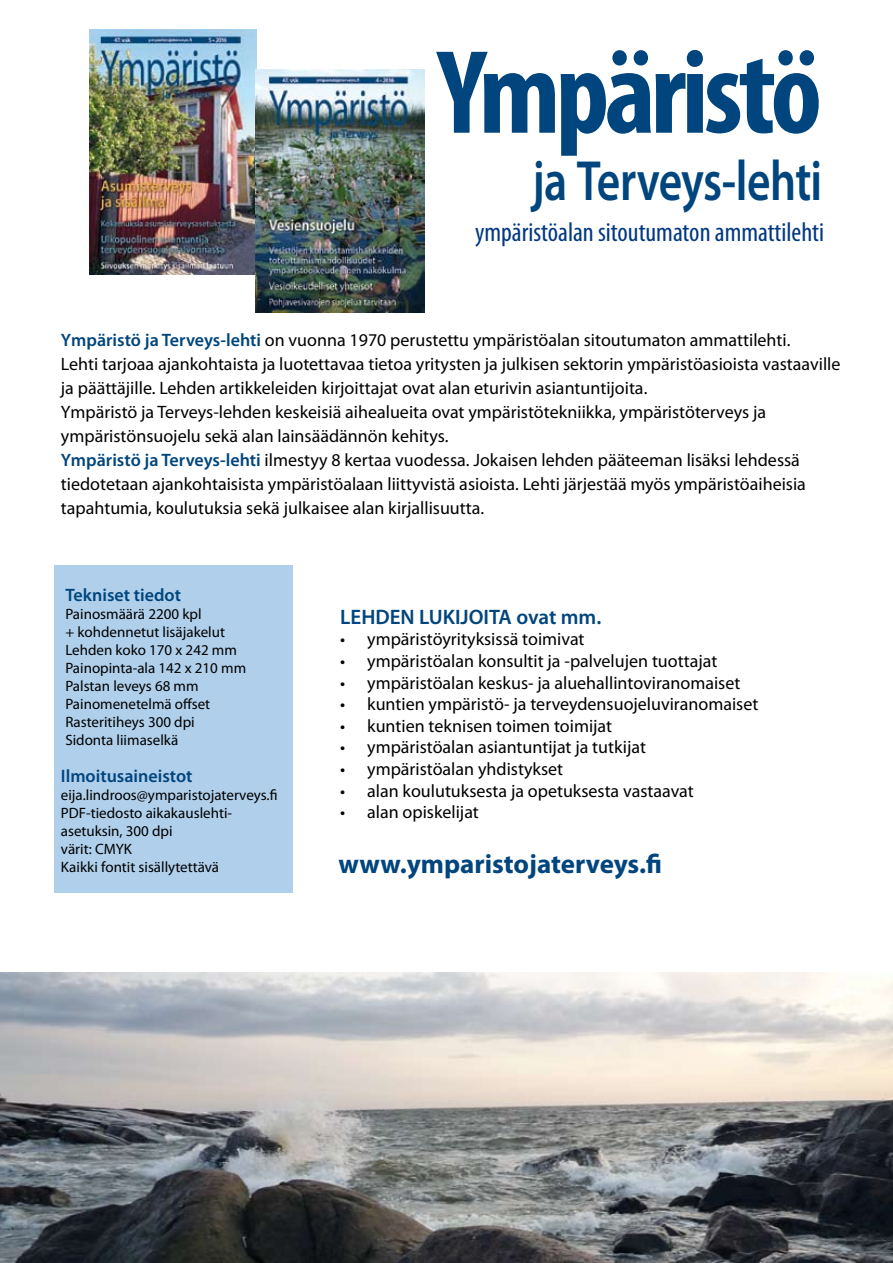
<style>
.page{position:relative;width:893px;height:1263px;background:#fff}
.page>*{position:absolute;margin:0;border:0;box-sizing:border-box;transform-origin:0 0}
.t1{font:700 condensed 120px "Myriad Pro";letter-spacing:-.04em;color:#00457d}
.t2{font:600 57px "Myriad Pro";letter-spacing:-.015em;color:#00457d;scale:.8 1}
.t3{font:condensed 27px "Myriad Pro";color:#003882}
.t4{font:700 27px "Myriad Pro";color:#00457d}
.t5{font:600 21px "Myriad Pro";color:#00457d}
.t6{font:18px/24px "Myriad Pro";color:#000}
.t7{font:600 18px "Myriad Pro";color:#00457d}
.t8{font:15px/18px "Myriad Pro";color:#000}
.s1{font-weight:600;color:#00457d}
</style>
<div class="page">
<img style="left:0;top:972px;width:893px;height:291px">
<div style="left:54px;top:565px;width:238px;height:327px;background:#afcfeb"></div>
<img style="left:89px;top:30px;width:168px;height:244px">
<img style="left:255px;top:69px;width:169px;height:243px">
<h1 class="t1" style="left:438px;top:18px;width:386px">Ympäristö</h1>
<h2 class="t2" style="left:532px;top:144px;width:364px">ja Terveys-lehti</h2>
<h3 class="t3" style="left:475px;top:216px;width:351px">ympäristöalan sitoutumaton ammattilehti</h3>
<p class="t6" style="left:61px;top:328px;width:781px"><span class="s1">Ympäristö ja Terveys-lehti</span> on vuonna 1970 perustettu ympäristöalan sitoutumaton ammattilehti.<br>Lehti tarjoaa ajankohtaista ja luotettavaa tietoa yritysten ja julkisen sektorin ympäristöasioista vastaaville ja päättäjille. Lehden artikkeleiden kirjoittajat ovat alan eturivin asiantuntijoita.<br>Ympäristö ja Terveys-lehden keskeisiä aihealueita ovat ympäristötekniikka, ympäristöterveys ja ympäristönsuojelu sekä alan lainsäädännön kehitys.<br><span class="s1">Ympäristö ja Terveys-lehti</span> ilmestyy 8 kertaa vuodessa. Jokaisen lehden pääteeman lisäksi lehdessä tiedotetaan ajankohtaisista ympäristöalaan liittyvistä asioista. Lehti järjestää myös ympäristöaiheisia tapahtumia, koulutuksia sekä julkaisee alan kirjallisuutta.</p>
<p class="t7" style="left:65px;top:584px;width:117px">Tekniset tiedot</p>
<p class="t8" style="left:65px;top:605px;width:182px">Painosmäärä 2200 kpl<br>+ kohdennetut lisäjakelut<br>Lehden koko 170 x 242 mm<br>Painopinta-ala 142 x 210 mm<br>Palstan leveys 68 mm<br>Painomenetelmä offset<br>Rasteritiheys 300 dpi<br>Sidonta liimaselkä</p>
<p class="t7" style="left:61px;top:764px;width:133px">Ilmoitusaineistot</p>
<p class="t8" style="left:61px;top:785px;width:218px">eija.lindroos@ymparistojaterveys.fi<br>PDF-tiedosto aikakauslehti&shy;asetuksin, 300 dpi<br>värit: CMYK<br>Kaikki fontit sisällytettävä</p>
<p class="t5" style="left:340px;top:603px;width:263px">LEHDEN LUKIJOITA ovat mm.</p>
<p class="t6" style="left:340px;top:627px;width:246px">• ympäristöyrityksissä toimivat</p>
<p class="t6" style="left:340px;top:649px;width:379px">• ympäristöalan konsultit ja -palvelujen tuottajat</p>
<p class="t6" style="left:340px;top:670px;width:402px">• ympäristöalan keskus- ja aluehallintoviranomaiset</p>
<p class="t6" style="left:340px;top:692px;width:420px">• kuntien ympäristö- ja terveydensuojeluviranomaiset</p>
<p class="t6" style="left:340px;top:713px;width:273px">• kuntien teknisen toimen toimijat</p>
<p class="t6" style="left:340px;top:735px;width:307px">• ympäristöalan asiantuntijat ja tutkijat</p>
<p class="t6" style="left:340px;top:757px;width:224px">• ympäristöalan yhdistykset</p>
<p class="t6" style="left:340px;top:778px;width:355px">• alan koulutuksesta ja opetuksesta vastaavat</p>
<p class="t6" style="left:340px;top:800px;width:140px">• alan opiskelijat</p>
<h3 class="t4" style="left:338px;top:846px;width:325px">www.ymparistojaterveys.fi</h3>
</div>
